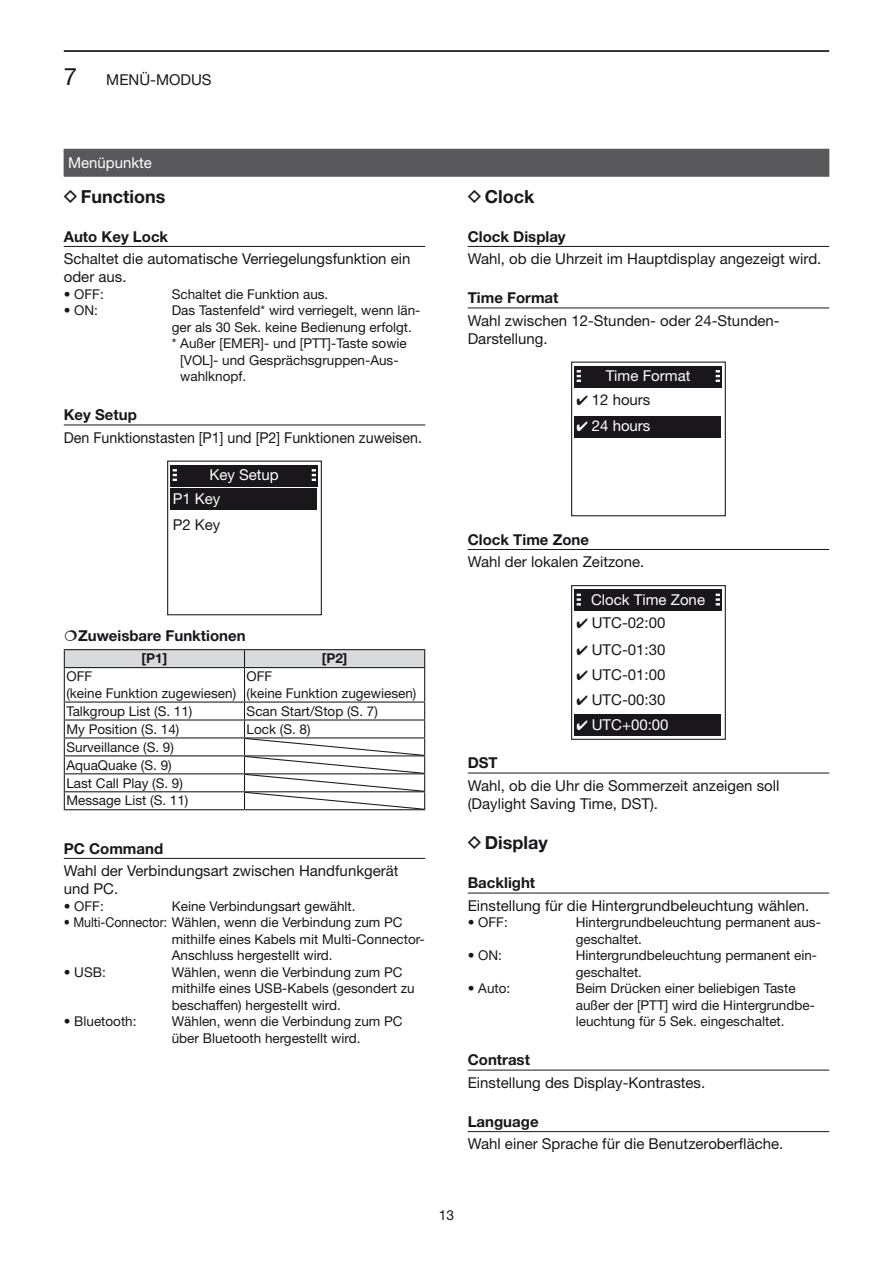
<style>
.page{position:relative;width:893px;height:1263px;background:#fff}
.page>*{position:absolute;margin:0;border:0;box-sizing:border-box;transform-origin:0 0}
.t1{font:24px "Helvetica Neue";color:#1a171c}
.t2{font:700 18px "Helvetica Neue";color:#1a171c}
.t3{font:15px/18px "Helvetica Neue";color:#1a171c}
.t4{font:700 15px "Helvetica Neue";color:#1a171c}
.t5{font:15px "Helvetica Neue";color:#fff}
.t6{font:15px "Helvetica Neue";color:#1a171c;scale:.95 1}
.t7{font:13.8px "Helvetica Neue";color:#1a171c}
.t8{font:13.5px/16.5px "Helvetica Neue";color:#1a171c}
.t9{font:13.5px/16.5px "Helvetica Neue";color:#1a171c;scale:.92 1}
.t10{font:700 13.5px "Helvetica Neue";color:#1a171c}
.s1{font-family:"Icom Product Font";font-weight:400}
</style>
<div class="page">
<hr style="left:64px;top:50px;width:765px;height:2px;background:#1a171c">
<hr style="left:64px;top:246px;width:361px;height:1px;background:#1a171c">
<hr style="left:64px;top:425px;width:361px;height:1px;background:#1a171c">
<hr style="left:64px;top:858px;width:361px;height:1px;background:#1a171c">
<div style="left:167px;top:461px;width:155px;height:154px;border:1px solid #1a171c"></div>
<div style="left:171px;top:465px;width:147px;height:21px;background:#1a171c"></div>
<svg style="left:312px;top:469px;width:4px;height:12px"></svg>
<div style="left:171px;top:489px;width:146px;height:21px;background:#1a171c"></div>
<svg style="left:173px;top:469px;width:4px;height:12px"></svg>
<hr style="left:64px;top:649px;width:180px;height:1px;background:#1a171c">
<hr style="left:244px;top:649px;width:181px;height:1px;background:#1a171c">
<div style="left:64px;top:650px;width:361px;height:17px;background:#d9dadb"></div>
<hr style="left:64px;top:667px;width:180px;height:1px;background:#1a171c">
<hr style="left:64px;top:668px;width:1px;height:33px;background:#1a171c">
<hr style="left:244px;top:667px;width:181px;height:1px;background:#1a171c">
<hr style="left:244px;top:668px;width:1px;height:33px;background:#1a171c">
<hr style="left:424px;top:668px;width:1px;height:33px;background:#1a171c">
<hr style="left:64px;top:701px;width:180px;height:1px;background:#1a171c">
<hr style="left:244px;top:701px;width:181px;height:1px;background:#1a171c">
<hr style="left:64px;top:719px;width:180px;height:1px;background:#1a171c">
<hr style="left:64px;top:737px;width:180px;height:1px;background:#1a171c">
<hr style="left:64px;top:755px;width:180px;height:1px;background:#1a171c">
<hr style="left:64px;top:773px;width:180px;height:1px;background:#1a171c">
<hr style="left:64px;top:791px;width:180px;height:1px;background:#1a171c">
<svg style="left:64px;top:702px;width:1px;height:107px"></svg>
<hr style="left:64px;top:809px;width:180px;height:1px;background:#1a171c">
<hr style="left:244px;top:809px;width:181px;height:1px;background:#1a171c">
<svg style="left:244px;top:702px;width:181px;height:107px"></svg>
<hr style="left:468px;top:246px;width:361px;height:1px;background:#1a171c">
<hr style="left:468px;top:308px;width:361px;height:1px;background:#1a171c">
<hr style="left:468px;top:549px;width:361px;height:1px;background:#1a171c">
<hr style="left:468px;top:773px;width:361px;height:1px;background:#1a171c">
<hr style="left:468px;top:893px;width:361px;height:1px;background:#1a171c">
<hr style="left:468px;top:1070px;width:361px;height:1px;background:#1a171c">
<hr style="left:468px;top:1131px;width:361px;height:1px;background:#1a171c">
<div style="left:571px;top:362px;width:155px;height:154px;border:1px solid #1a171c"></div>
<div style="left:574px;top:366px;width:148px;height:21px;background:#1a171c"></div>
<svg style="left:716px;top:370px;width:4px;height:12px"></svg>
<div style="left:574px;top:416px;width:147px;height:21px;background:#1a171c"></div>
<svg style="left:577px;top:370px;width:4px;height:12px"></svg>
<div style="left:571px;top:585px;width:155px;height:155px;border:1px solid #1a171c"></div>
<div style="left:574px;top:590px;width:148px;height:21px;background:#1a171c"></div>
<svg style="left:716px;top:594px;width:4px;height:11px"></svg>
<div style="left:574px;top:715px;width:147px;height:21px;background:#1a171c"></div>
<svg style="left:577px;top:594px;width:4px;height:11px"></svg>
<div style="left:64px;top:149px;width:765px;height:28px;background:#58585a"></div>
<h1 class="t1" style="left:64px;top:62px;width:15px">7</h1>
<p class="t3" style="left:106px;top:70px;width:107px">MENÜ-MODUS</p>
<p class="t5" style="left:68px;top:153px;width:85px">Menüpunkte</p>
<h2 class="t2" style="left:64px;top:185px;width:103px"><span class="s1">D</span> Functions</h2>
<p class="t4" style="left:64px;top:227px;width:106px">Auto Key Lock</p>
<p class="t3" style="left:64px;top:249px;width:348px">Schaltet die automatische Verriegelungsfunktion ein oder aus.</p>
<p class="t8" style="left:64px;top:285px;width:42px">• OFF:</p>
<p class="t8" style="left:172px;top:285px;width:158px">Schaltet die Funktion aus.</p>
<p class="t8" style="left:64px;top:302px;width:36px">• ON:</p>
<p class="t8" style="left:172px;top:302px;width:250px">Das Tastenfeld* wird verriegelt, wenn län-</p>
<p class="t8" style="left:172px;top:318px;width:242px">ger als 30 Sek. keine Bedienung erfolgt.</p>
<p class="t8" style="left:172px;top:335px;width:237px">* Außer [EMER]- und [PTT]-Taste sowie</p>
<p class="t8" style="left:180px;top:351px;width:220px">[VOL]- und Gesprächsgruppen-Aus-</p>
<p class="t8" style="left:180px;top:368px;width:68px">wahlknopf.</p>
<p class="t4" style="left:64px;top:406px;width:75px">Key Setup</p>
<p class="t6" style="left:64px;top:428px;width:379px">Den Funktionstasten [P1] und [P2] Funktionen zuweisen.</p>
<p class="t5" style="left:209px;top:466px;width:71px">Key Setup</p>
<p class="t3" style="left:173px;top:515px;width:49px">P2 Key</p>
<p class="t5" style="left:173px;top:489px;width:49px">P1 Key</p>
<p class="t4" style="left:78px;top:626px;width:169px">Zuweisbare Funktionen</p>
<p class="t10" style="left:142px;top:650px;width:27px">[P1]</p>
<p class="t10" style="left:322px;top:650px;width:27px">[P2]</p>
<p class="t8" style="left:66px;top:668px;width:171px">OFF<br>(keine Funktion zugewiesen)</p>
<p class="t8" style="left:247px;top:668px;width:171px">OFF<br>(keine Funktion zugewiesen)</p>
<p class="t8" style="left:66px;top:702px;width:128px">Talkgroup List (S. 11)</p>
<p class="t8" style="left:247px;top:702px;width:133px">Scan Start/Stop (S. 7)</p>
<p class="t8" style="left:66px;top:720px;width:115px">My Position (S. 14)</p>
<p class="t8" style="left:247px;top:720px;width:66px">Lock (S. 8)</p>
<p class="t8" style="left:66px;top:738px;width:124px;line-height:18px">Surveillance (S. 9)<br>AquaQuake (S. 9)<br>Last Call Play (S. 9)<br>Message List (S. 11)</p>
<p class="t4" style="left:64px;top:839px;width:101px">PC Command</p>
<p class="t3" style="left:64px;top:861px;width:336px">Wahl der Verbindungsart zwischen Handfunkgerät und PC.</p>
<p class="t8" style="left:64px;top:897px;width:42px">• OFF:</p>
<p class="t8" style="left:172px;top:897px;width:185px">Keine Verbindungsart gewählt.</p>
<p class="t9" style="left:172px;top:914px;width:277px;text-indent:-108px">• Multi-Connector: Wählen, wenn die Verbindung zum PC mithilfe eines Kabels mit Multi-Connector-<br>Anschluss hergestellt wird.</p>
<p class="t8" style="left:64px;top:963px;width:43px">• USB:</p>
<p class="t8" style="left:172px;top:963px;width:245px">Wählen, wenn die Verbindung zum PC mithilfe eines USB-Kabels (gesondert zu beschaffen) hergestellt wird.</p>
<p class="t8" style="left:64px;top:1013px;width:74px">• Bluetooth:</p>
<p class="t8" style="left:172px;top:1013px;width:232px">Wählen, wenn die Verbindung zum PC über Bluetooth hergestellt wird.</p>
<h2 class="t2" style="left:468px;top:185px;width:68px"><span class="s1">D</span> Clock</h2>
<p class="t4" style="left:468px;top:227px;width:100px">Clock Display</p>
<p class="t3" style="left:468px;top:249px;width:355px">Wahl, ob die Uhrzeit im Hauptdisplay angezeigt wird.</p>
<p class="t4" style="left:468px;top:289px;width:92px">Time Format</p>
<p class="t3" style="left:468px;top:311px;width:314px">Wahl zwischen 12-Stunden- oder 24-Stunden-<br>Darstellung.</p>
<p class="t5" style="left:606px;top:367px;width:86px">Time Format</p>
<p class="t5" style="left:577px;top:417px;width:75px">✔ 24 hours</p>
<p class="t3" style="left:577px;top:390px;width:75px">✔ 12 hours</p>
<p class="t4" style="left:468px;top:530px;width:123px">Clock Time Zone</p>
<p class="t3" style="left:468px;top:552px;width:178px">Wahl der lokalen Zeitzone.</p>
<p class="t5" style="left:591px;top:590px;width:115px">Clock Time Zone</p>
<p class="t3" style="left:577px;top:640px;width:90px">✔ UTC-01:30</p>
<p class="t3" style="left:577px;top:665px;width:90px">✔ UTC-01:00</p>
<p class="t3" style="left:577px;top:690px;width:90px">✔ UTC-00:30</p>
<p class="t5" style="left:577px;top:715px;width:93px">✔ UTC+00:00</p>
<p class="t3" style="left:577px;top:614px;width:90px">✔ UTC-02:00</p>
<p class="t4" style="left:468px;top:754px;width:32px">DST</p>
<p class="t3" style="left:468px;top:776px;width:313px">Wahl, ob die Uhr die Sommerzeit anzeigen soll (Daylight Saving Time, DST).</p>
<h2 class="t2" style="left:468px;top:832px;width:81px"><span class="s1">D</span> Display</h2>
<p class="t4" style="left:468px;top:874px;width:69px">Backlight</p>
<p class="t3" style="left:468px;top:896px;width:343px">Einstellung für die Hintergrundbeleuchtung wählen.</p>
<p class="t8" style="left:468px;top:914px;width:42px">• OFF:</p>
<p class="t8" style="left:576px;top:914px;width:247px">Hintergrundbeleuchtung permanent aus&shy;geschaltet.</p>
<p class="t8" style="left:468px;top:947px;width:36px">• ON:</p>
<p class="t8" style="left:576px;top:947px;width:243px">Hintergrundbeleuchtung permanent ein&shy;geschaltet.</p>
<p class="t8" style="left:468px;top:980px;width:44px">• Auto:</p>
<p class="t8" style="left:576px;top:980px;width:241px">Beim Drücken einer beliebigen Taste außer der [PTT] wird die Hintergrundbe&shy;leuchtung für 5 Sek. eingeschaltet.</p>
<p class="t4" style="left:468px;top:1051px;width:64px">Contrast</p>
<p class="t3" style="left:468px;top:1073px;width:239px">Einstellung des Display-Kontrastes.</p>
<p class="t4" style="left:468px;top:1112px;width:72px">Language</p>
<p class="t3" style="left:468px;top:1135px;width:317px">Wahl einer Sprache für die Benutzeroberfläche.</p>
<p class="t7" style="left:439px;top:1207px;width:17px">13</p>
</div>
